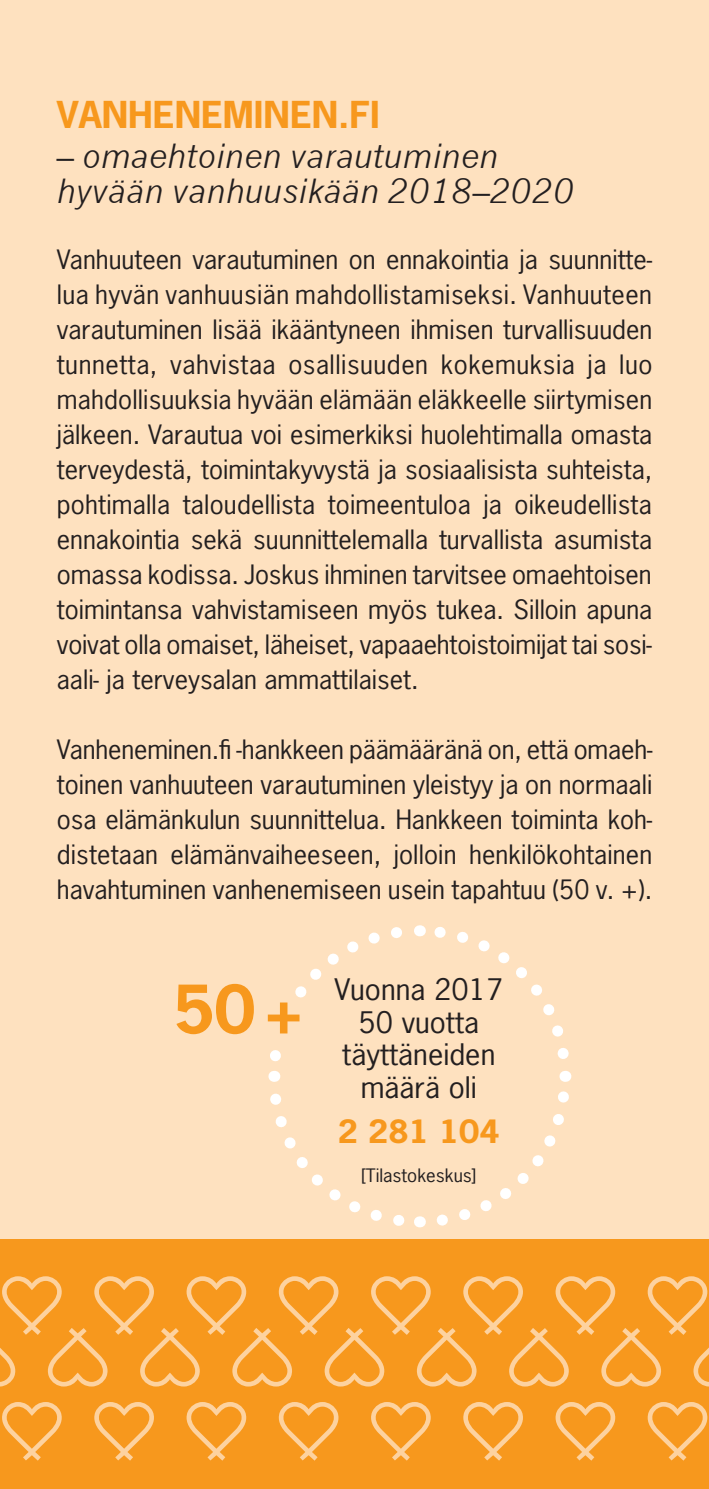
<style>
.page{position:relative;width:709px;height:1489px;background:#fff}
.page>*{position:absolute;margin:0;border:0;box-sizing:border-box;transform-origin:0 0}
.t1{font:700 62.75px "News Gothic Std";color:#f7981d;scale:1.04 1}
.t2{font:700 34.75px "News Gothic Std";color:#f7981d;scale:1.04 1}
.t3{font:italic 32.5px/35px "News Gothic";color:#231f20;scale:1.04 1}
.t4{font:700 30.25px "News Gothic Std";color:#f7981d;scale:1.08 1}
.t5{font:28px/32.5px "News Gothic Std";color:#231f20;text-align:center;scale:1.08 1}
.t6{font:25px/35px "News Gothic Std";color:#231f20;text-align:justify;scale:1.04 1}
.t7{font:17.5px "News Gothic Std";color:#231f20;scale:1.08 1}
</style>
<div class="page">
<div style="left:0;top:0;width:709px;height:1371px;background:#fee1bf"></div>
<div style="left:0;top:1239px;width:709px;height:249px;background:#f7981d"></div>
<svg style="left:2px;top:1402px;width:60px;height:58px"></svg>
<svg style="left:94px;top:1402px;width:60px;height:58px"></svg>
<svg style="left:186px;top:1402px;width:61px;height:58px"></svg>
<svg style="left:278px;top:1402px;width:61px;height:58px"></svg>
<svg style="left:371px;top:1402px;width:60px;height:58px"></svg>
<svg style="left:463px;top:1402px;width:60px;height:58px"></svg>
<svg style="left:555px;top:1402px;width:61px;height:58px"></svg>
<svg style="left:647px;top:1402px;width:61px;height:58px"></svg>
<svg style="left:0;top:1276px;width:709px;height:110px"></svg>
<svg style="left:268px;top:925px;width:304px;height:303px"></svg>
<div style="left:257px;top:1003px;width:45px;height:38px;background:#fee1bf"></div>
<h2 class="t2" style="left:57px;top:92px;width:312px">VANHENEMINEN.FI</h2>
<h3 class="t3" style="left:57px;top:139px;width:499px">– omaehtoinen varautuminen hyvään vanhuusikään 2018–2020</h3>
<p class="t6" style="left:57px;top:241px;width:574px">Vanhuuteen varautuminen on ennakointia ja suunnitte&shy;lua hyvän vanhuusiän mahdollistamiseksi. Vanhuuteen varautuminen lisää ikääntyneen ihmisen turvallisuuden tunnetta, vahvistaa osallisuuden kokemuksia ja luo mahdollisuuksia hyvään elämään eläkkeelle siirtymisen jälkeen. Varautua voi esimerkiksi huolehtimalla omasta terveydestä, toimintakyvystä ja sosiaalisista suhteista, pohtimalla taloudellista toimeentuloa ja oikeudellista ennakointia sekä suunnittelemalla turvallista asumista omassa kodissa. Joskus ihminen tarvitsee omaehtoisen toimintansa vahvistamiseen myös tukea. Silloin apuna voivat olla omaiset, läheiset, vapaaehtoistoimijat tai sosi&shy;aali- ja terveysalan ammattilaiset.</p>
<p class="t6" style="left:57px;top:731px;width:574px">Vanheneminen.fi -hankkeen päämääränä on, että omaeh&shy;toinen vanhuuteen varautuminen yleistyy ja on normaali osa elämänkulun suunnittelua. Hankkeen toiminta koh&shy;distetaan elämänvaiheeseen, jolloin henkilökohtainen havahtuminen vanhenemiseen usein tapahtuu (50 v. +).</p>
<h1 class="t1" style="left:174px;top:968px;width:125px">50 +</h1>
<p class="t5" style="left:334px;top:972px;width:158px">Vuonna 2017<br>50 vuotta täyttäneiden määrä oli</p>
<p class="t4" style="left:338px;top:1111px;width:151px">2 281 104</p>
<p class="t7" style="left:361px;top:1163px;width:109px">[Tilastokeskus]</p>
</div>
